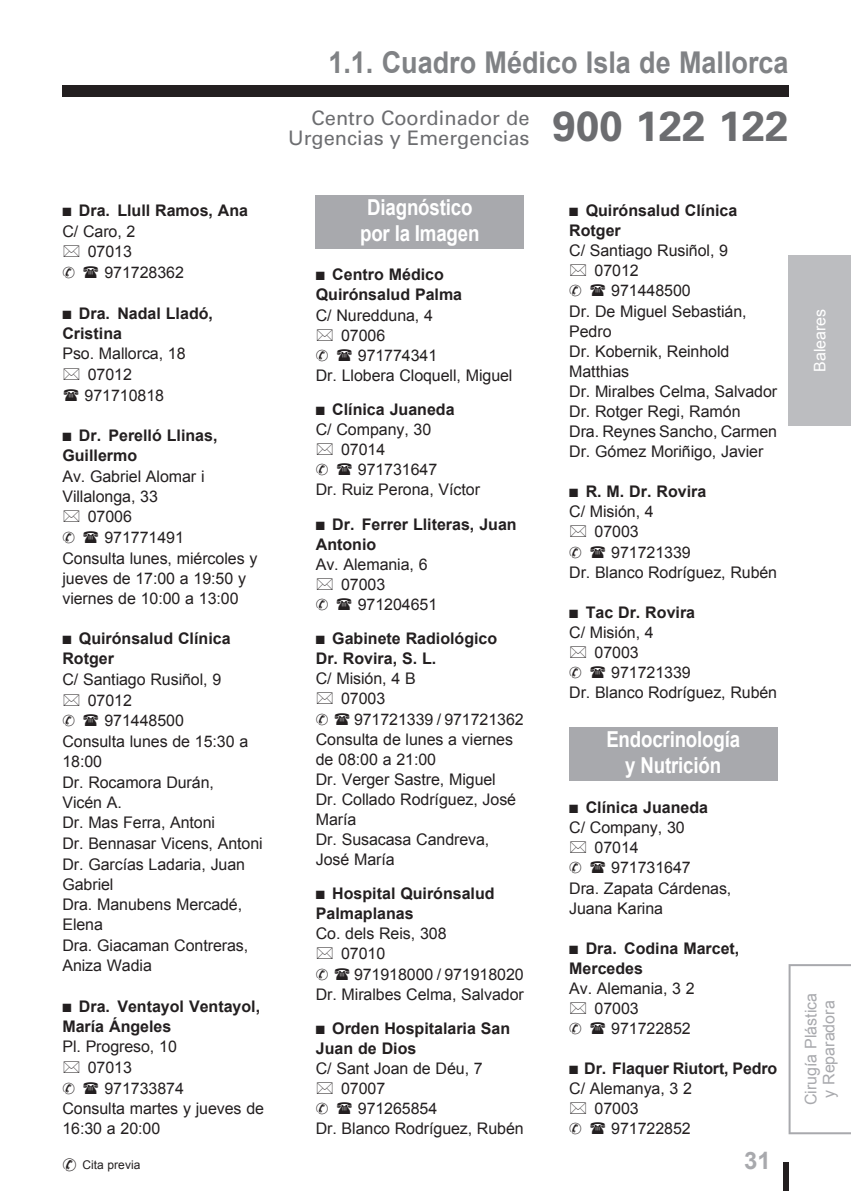
<style>
.page{position:relative;width:851px;height:1191px;background:#fff}
.page>*{position:absolute;margin:0;border:0;box-sizing:border-box;transform-origin:0 0}
.t1{font:700 30px "Arial";color:#808285;scale:.9 1}
.t2{font:700 24px "Arial";color:#a8a9ad}
.t3{font:700 22px/26px "Arial";letter-spacing:-.01em;color:#fff;text-align:center;scale:.85 1}
.t4{font:20px/20px "Univers LT Std";color:#6c6d70}
.t5{font:16px/20px "Arial";letter-spacing:-.005em;color:#231f20}
.t6{font:700 16px/20px "Arial";color:#231f20}
.t7{font:16px/18px "Arial";color:#a8a9ad;text-align:center}
.t8{font:16px "Arial";color:#fff}
.t9{font:12px "Arial";color:#231f20}
</style>
<div class="page">
<div style="left:782px;top:1162px;width:6px;height:29px;background:#231f20"></div>
<div style="left:788px;top:255px;width:62px;height:170px;background:#bcbdc0"></div>
<div style="left:62px;top:85px;width:726px;height:11px;background:#231f20"></div>
<svg style="left:788px;top:964px;width:62px;height:170px"></svg>
<div style="left:316px;top:195px;width:207px;height:53px;background:#a8a9ad"></div>
<div style="left:569px;top:727px;width:208px;height:54px;background:#a8a9ad"></div>
<h1 class="t1" style="left:328px;top:43px;width:513px">1.1. Cuadro Médico Isla de Mallorca</h1>
<p class="t4" style="left:288px;top:109px;width:502px;text-indent:23px">Centro Coordinador de<br>Urgencias y Emergencias <sup>900</sup> <sup>122</sup> <sup>122</sup></p>
<p class="t6" style="left:62px;top:201px;width:187px">■ Dra. Llull Ramos, Ana</p>
<p class="t5" style="left:62px;top:221px;width:75px">C/ Caro, 2</p>
<p class="t5" style="left:88px;top:242px;width:46px">07013</p>
<p class="t5" style="left:104px;top:262px;width:81px">971728362</p>
<p class="t6" style="left:62px;top:303px;width:152px">■ Dra. Nadal Lladó,<br>Cristina</p>
<p class="t5" style="left:85px;top:343px;width:103px;line-height:20.6px;text-indent:-22px">Pso. Mallorca, 18<br>07012<br>971710818</p>
<p class="t6" style="left:62px;top:426px;width:156px">■ Dr. Perelló Llinas,<br>Guillermo</p>
<p class="t5" style="left:62px;top:466px;width:144px">Av. Gabriel Alomar i</p>
<p class="t5" style="left:62px;top:486px;width:97px">Villalonga, 33</p>
<p class="t5" style="left:88px;top:507px;width:46px">07006</p>
<p class="t5" style="left:62px;top:527px;width:196px;text-indent:42px">971771491<br>Consulta lunes, miércoles y jueves de 17:00 a 19:50 y viernes de 10:00 a 13:00</p>
<p class="t6" style="left:62px;top:629px;width:170px">■ Quirónsalud Clínica<br>Rotger</p>
<p class="t5" style="left:88px;top:669px;width:135px;line-height:20.6px;text-indent:-25px">C/ Santiago Rusiñol, 9<br>07012</p>
<p class="t5" style="left:62px;top:710px;width:202px;text-indent:42px">971448500<br>Consulta lunes de 15:30 a<br>18:00<br>Dr. Rocamora Durán,<br>Vicén A.<br>Dr. Mas Ferra, Antoni<br>Dr. Bennasar Vicens, Antoni<br>Dr. Garcías Ladaria, Juan<br>Gabriel<br>Dra. Manubens Mercadé,<br>Elena<br>Dra. Giacaman Contreras,<br>Aniza Wadia</p>
<p class="t6" style="left:62px;top:996px;width:199px">■ Dra. Ventayol Ventayol,<br>María Ángeles</p>
<p class="t5" style="left:88px;top:1036px;width:91px;line-height:20.6px;text-indent:-25px">Pl. Progreso, 10<br>07013</p>
<p class="t5" style="left:62px;top:1078px;width:203px;text-indent:42px">971733874<br>Consulta martes y jueves de<br>16:30 a 20:00</p>
<h3 class="t3" style="left:360px;top:194px;width:142px">Diagnóstico por la Imagen</h3>
<p class="t6" style="left:316px;top:265px;width:148px">■ Centro Médico<br>Quirónsalud Palma</p>
<p class="t5" style="left:341px;top:305px;width:93px;text-indent:-25px">C/ Nuredduna, 4<br>07006</p>
<p class="t5" style="left:316px;top:345px;width:198px;text-indent:42px">971774341<br>Dr. Llobera Cloquell, Miguel</p>
<p class="t6" style="left:316px;top:400px;width:140px">■ Clínica Juaneda</p>
<p class="t5" style="left:316px;top:420px;width:117px">C/ Company, 30</p>
<p class="t5" style="left:341px;top:440px;width:46px">07014</p>
<p class="t5" style="left:316px;top:460px;width:166px;text-align:center">971731647<br>Dr. Ruiz Perona, Víctor</p>
<p class="t6" style="left:316px;top:514px;width:202px">■ Dr. Ferrer Lliteras, Juan<br>Antonio</p>
<p class="t5" style="left:341px;top:554px;width:88px;text-indent:-25px">Av. Alemania, 6<br>07003</p>
<p class="t5" style="left:358px;top:594px;width:81px">971204651</p>
<p class="t6" style="left:316px;top:629px;width:183px">■ Gabinete Radiológico<br>Dr. Rovira, S. L.</p>
<p class="t5" style="left:316px;top:669px;width:101px;text-align:center">C/ Misión, 4 B<br>07003</p>
<p class="t5" style="left:316px;top:709px;width:209px;text-indent:38px">971721339 / 971721362<br>Consulta de lunes a viernes de 08:00 a 21:00<br>Dr. Verger Sastre, Miguel<br>Dr. Collado Rodríguez, José<br>María<br>Dr. Susacasa Candreva,<br>José María</p>
<p class="t6" style="left:316px;top:884px;width:180px">■ Hospital Quirónsalud<br>Palmaplanas</p>
<p class="t5" style="left:341px;top:924px;width:107px;text-indent:-25px">Co. dels Reis, 308<br>07010</p>
<p class="t5" style="left:316px;top:964px;width:209px;text-align:right">971918000 / 971918020<br>Dr. Miralbes Celma, Salvador</p>
<p class="t6" style="left:316px;top:1018px;width:196px">■ Orden Hospitalaria San<br>Juan de Dios</p>
<p class="t5" style="left:341px;top:1058px;width:143px;text-indent:-25px">C/ Sant Joan de Déu, 7<br>07007</p>
<p class="t5" style="left:316px;top:1098px;width:209px;text-indent:42px">971265854<br>Dr. Blanco Rodríguez, Rubén</p>
<p class="t6" style="left:569px;top:201px;width:170px">■ Quirónsalud Clínica<br>Rotger</p>
<p class="t5" style="left:594px;top:240px;width:135px;text-indent:-25px">C/ Santiago Rusiñol, 9<br>07012</p>
<p class="t5" style="left:569px;top:281px;width:209px;text-indent:42px">971448500<br>Dr. De Miguel Sebastián,<br>Pedro<br>Dr. Kobernik, Reinhold<br>Matthias<br>Dr. Miralbes Celma, Salvador<br>Dr. Rotger Regi, Ramón<br>Dra. Reynes Sancho, Carmen<br>Dr. Gómez Moriñigo, Javier</p>
<p class="t6" style="left:569px;top:482px;width:138px">■ R. M. Dr. Rovira</p>
<p class="t5" style="left:569px;top:502px;width:86px">C/ Misión, 4</p>
<p class="t5" style="left:594px;top:522px;width:46px">07003</p>
<p class="t5" style="left:569px;top:542px;width:209px;text-indent:42px">971721339<br>Dr. Blanco Rodríguez, Rubén</p>
<p class="t6" style="left:569px;top:602px;width:127px">■ Tac Dr. Rovira</p>
<p class="t5" style="left:569px;top:622px;width:86px">C/ Misión, 4</p>
<p class="t5" style="left:594px;top:642px;width:46px">07003</p>
<p class="t5" style="left:569px;top:662px;width:209px;text-indent:42px">971721339<br>Dr. Blanco Rodríguez, Rubén</p>
<h3 class="t3" style="left:606px;top:727px;width:159px">Endocrinología y Nutrición</h3>
<p class="t6" style="left:569px;top:798px;width:140px">■ Clínica Juaneda</p>
<p class="t5" style="left:569px;top:817px;width:117px">C/ Company, 30</p>
<p class="t5" style="left:594px;top:837px;width:46px">07014</p>
<p class="t5" style="left:569px;top:858px;width:164px;text-indent:42px">971731647<br>Dra. Zapata Cárdenas,<br>Juana Karina</p>
<p class="t6" style="left:569px;top:938px;width:172px">■ Dra. Codina Marcet,<br>Mercedes</p>
<p class="t5" style="left:594px;top:978px;width:102px;text-indent:-25px">Av. Alemania, 3 2<br>07003</p>
<p class="t5" style="left:611px;top:1018px;width:81px">971722852</p>
<p class="t6" style="left:569px;top:1058px;width:209px">■ Dr. Flaquer Riutort, Pedro</p>
<p class="t5" style="left:569px;top:1078px;width:124px">C/ Alemanya, 3 2</p>
<p class="t5" style="left:594px;top:1098px;width:46px">07003</p>
<p class="t5" style="left:611px;top:1118px;width:81px">971722852</p>
<p class="t9" style="left:62px;top:1156px;width:79px">✆ Cita previa</p>
<h2 class="t2" style="left:744px;top:1144px;width:28px">31</h2>
<p class="t8" style="left:809px;top:372px;width:65px;rotate:-90deg">Baleares</p>
<p class="t7" style="left:801px;top:1105px;width:114px;rotate:-90deg">Cirugía Plástica y Reparadora</p>
</div>
